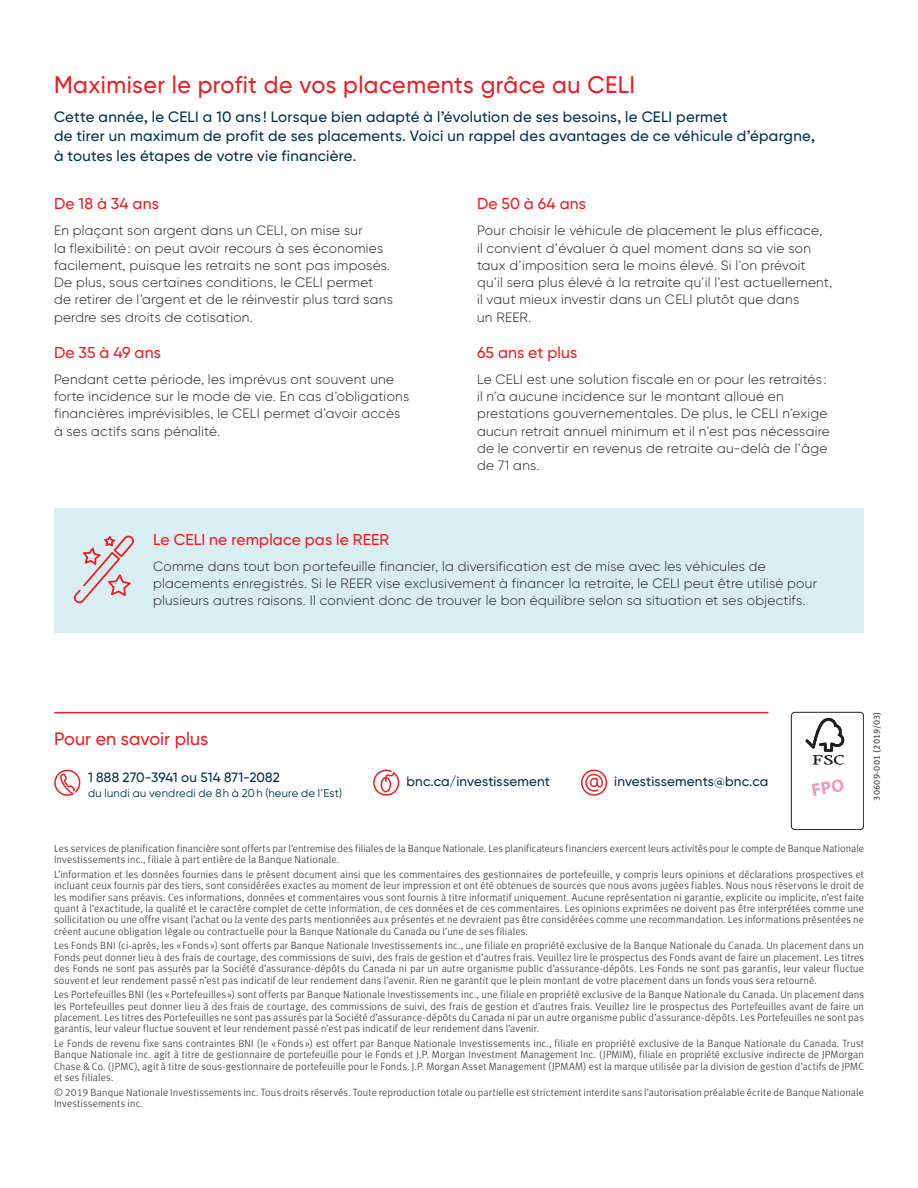
<style>
.page{position:relative;width:918px;height:1188px;background:#fff}
.page>*{position:absolute;margin:0;border:0;box-sizing:border-box;transform-origin:0 0}
.t1{font:500 24px "Gilroy BN";letter-spacing:.02em;color:#ee1d23}
.t2{font:500 18px "Gilroy BN";color:#ee1d23}
.t3{font:500 15.75px "Gilroy BN";letter-spacing:.005em;color:#ee1d23}
.t4{font:500 15px/19.5px "Gilroy BN";letter-spacing:.02em;color:#00314d}
.t5{font:300 13.5px/17.2px "Gilroy BN";letter-spacing:.02em;color:#231f20}
.t6{font:500 13.5px "Gilroy BN";letter-spacing:.01em;color:#00314d}
.t7{font:11.25px "Gilroy BN";letter-spacing:.02em;color:#00314d}
.t8{font:300 10.5px/11.4px "Meta OT";letter-spacing:.015em;color:#231f20;text-align:justify}
.t9{font:9px "Meta OT Norm";letter-spacing:.02em;color:#231f20}
</style>
<div class="page">
<div style="left:791px;top:712px;width:73px;height:118px;border:1px solid #231f20;border-radius:4px"></div>
<svg style="left:805px;top:718px;width:39px;height:47px"></svg>
<svg style="left:812px;top:779px;width:32px;height:17px"></svg>
<svg style="left:54px;top:769px;width:27px;height:27px"></svg>
<svg style="left:373px;top:769px;width:27px;height:27px"></svg>
<div style="left:581px;top:770px;width:26px;height:26px;border:1px solid #ee1d23;border-radius:50%"></div>
<svg style="left:584px;top:774px;width:20px;height:18px"></svg>
<hr style="left:55px;top:712px;width:713px;height:1px;background:#ee1d23">
<div style="left:54px;top:508px;width:810px;height:125px;background:#d9eef3"></div>
<svg style="left:74px;top:535px;width:60px;height:69px"></svg>
<h1 class="t1" style="left:54px;top:77px;width:583px">Maximiser le profit de vos placements grâce au CELI</h1>
<p class="t4" style="left:54px;top:108px;width:762px">Cette année, le CELI a 10 ans ! Lorsque bien adapté à l’évolution de ses besoins, le CELI permet<br>de tirer un maximum de profit de ses placements. Voici un rappel des avantages de ce véhicule d’épargne, à toutes les étapes de votre vie financière.</p>
<h3 class="t3" style="left:54px;top:198px;width:106px">De 18 à 34 ans</h3>
<p class="t5" style="left:54px;top:223px;width:340px">En plaçant son argent dans un CELI, on mise sur<br>la flexibilité : on peut avoir recours à ses économies facilement, puisque les retraits ne sont pas imposés.<br>De plus, sous certaines conditions, le CELI permet de retirer de l’argent et de le réinvestir plus tard sans perdre ses droits de cotisation.</p>
<h3 class="t3" style="left:54px;top:347px;width:108px">De 35 à 49 ans</h3>
<p class="t5" style="left:54px;top:372px;width:357px">Pendant cette période, les imprévus ont souvent une forte incidence sur le mode de vie. En cas d’obligations financières imprévisibles, le CELI permet d’avoir accès à ses actifs sans pénalité.</p>
<h3 class="t3" style="left:477px;top:198px;width:111px">De 50 à 64 ans</h3>
<p class="t5" style="left:477px;top:223px;width:357px">Pour choisir le véhicule de placement le plus efficace,<br>il convient d’évaluer à quel moment dans sa vie son taux d’imposition sera le moins élevé. Si l’on prévoit qu’il sera plus élevé à la retraite qu’il l’est actuellement, il vaut mieux investir dans un CELI plutôt que dans<br>un REER.</p>
<h3 class="t3" style="left:477px;top:347px;width:102px">65 ans et plus</h3>
<p class="t5" style="left:477px;top:372px;width:354px">Le CELI est une solution fiscale en or pour les retraités : il n’a aucune incidence sur le montant alloué en prestations gouvernementales. De plus, le CELI n’exige aucun retrait annuel minimum et il n’est pas nécessaire de le convertir en revenus de retraite au-delà de l’âge de 71 ans.</p>
<h3 class="t3" style="left:153px;top:534px;width:238px">Le CELI ne remplace pas le REER</h3>
<p class="t5" style="left:153px;top:559px;width:666px">Comme dans tout bon portefeuille financier, la diversification est de mise avec les véhicules de placements enregistrés. Si le REER vise exclusivement à financer la retraite, le CELI peut être utilisé pour plusieurs autres raisons. Il convient donc de trouver le bon équilibre selon sa situation et ses objectifs.</p>
<h2 class="t2" style="left:54px;top:733px;width:156px">Pour en savoir plus</h2>
<p class="t6" style="left:88px;top:772px;width:193px">1 888 270-3941 ou 514 871-2082</p>
<p class="t7" style="left:88px;top:789px;width:256px">du lundi au vendredi de 8 h à 20 h (heure de l’Est)</p>
<p class="t6" style="left:406px;top:776px;width:145px">bnc.ca/investissement</p>
<p class="t6" style="left:614px;top:776px;width:156px">investissements@bnc.ca</p>
<p class="t9" style="left:873px;top:801px;width:90px;rotate:-90deg">30609-001 (2019/03)</p>
<p class="t8" style="left:54px;top:844px;width:812px">Les services de planification financière sont offerts par l’entremise des filiales de la Banque Nationale. Les planificateurs financiers exercent leurs activités pour le compte de Banque Nationale<br>Investissements inc., filiale à part entière de la Banque Nationale.</p>
<p class="t8" style="left:54px;top:870px;width:812px">L’information et les données fournies dans le présent document ainsi que les commentaires des gestionnaires de portefeuille, y compris leurs opinions et déclarations prospectives et incluant ceux fournis par des tiers, sont considérées exactes au moment de leur impression et ont été obtenues de sources que nous avons jugées fiables. Nous nous réservons le droit de les modifier sans préavis. Ces informations, données et commentaires vous sont fournis à titre informatif uniquement. Aucune représentation ni garantie, explicite ou implicite, n’est faite quant à l’exactitude, la qualité et le caractère complet de cette information, de ces données et de ces commentaires. Les opinions exprimées ne doivent pas être interprétées comme une sollicitation ou une offre visant l’achat ou la vente des parts mentionnées aux présentes et ne devraient pas être considérées comme une recommandation. Les informations présentées ne créent aucune obligation légale ou contractuelle pour la Banque Nationale du Canada ou l’une de ses filiales.</p>
<p class="t8" style="left:54px;top:941px;width:812px">Les Fonds BNI (ci-après, les « Fonds ») sont offerts par Banque Nationale Investissements inc., une filiale en propriété exclusive de la Banque Nationale du Canada. Un placement dans un Fonds peut donner lieu à des frais de courtage, des commissions de suivi, des frais de gestion et d’autres frais. Veuillez lire le prospectus des Fonds avant de faire un placement. Les titres des Fonds ne sont pas assurés par la Société d’assurance-dépôts du Canada ni par un autre organisme public d’assurance-dépôts. Les Fonds ne sont pas garantis, leur valeur fluctue souvent et leur rendement passé n’est pas indicatif de leur rendement dans l’avenir. Rien ne garantit que le plein montant de votre placement dans un fonds vous sera retourné.</p>
<p class="t8" style="left:54px;top:990px;width:812px">Les Portefeuilles BNI (les « Portefeuilles ») sont offerts par Banque Nationale Investissements inc., une filiale en propriété exclusive de la Banque Nationale du Canada. Un placement dans les Portefeuilles peut donner lieu à des frais de courtage, des commissions de suivi, des frais de gestion et d’autres frais. Veuillez lire le prospectus des Portefeuilles avant de faire un placement. Les titres des Portefeuilles ne sont pas assurés par la Société d’assurance-dépôts du Canada ni par un autre organisme public d’assurance-dépôts. Les Portefeuilles ne sont pas garantis, leur valeur fluctue souvent et leur rendement passé n’est pas indicatif de leur rendement dans l’avenir.</p>
<p class="t8" style="left:54px;top:1039px;width:812px">Le Fonds de revenu fixe sans contraintes BNI (le « Fonds ») est offert par Banque Nationale Investissements inc., filiale en propriété exclusive de la Banque Nationale du Canada. Trust Banque Nationale inc. agit à titre de gestionnaire de portefeuille pour le Fonds et J.P. Morgan Investment Management Inc. (JPMIM), filiale en propriété exclusive indirecte de JPMorgan Chase &amp; Co. (JPMC), agit à titre de sous-gestionnaire de portefeuille pour le Fonds. J.P. Morgan Asset Management (JPMAM) est la marque utilisée par la division de gestion d’actifs de JPMC et ses filiales.</p>
<p class="t8" style="left:54px;top:1087px;width:812px">© 2019 Banque Nationale Investissements inc. Tous droits réservés. Toute reproduction totale ou partielle est strictement interdite sans l’autorisation préalable écrite de Banque Nationale<br>Investissements inc.</p>
</div>
